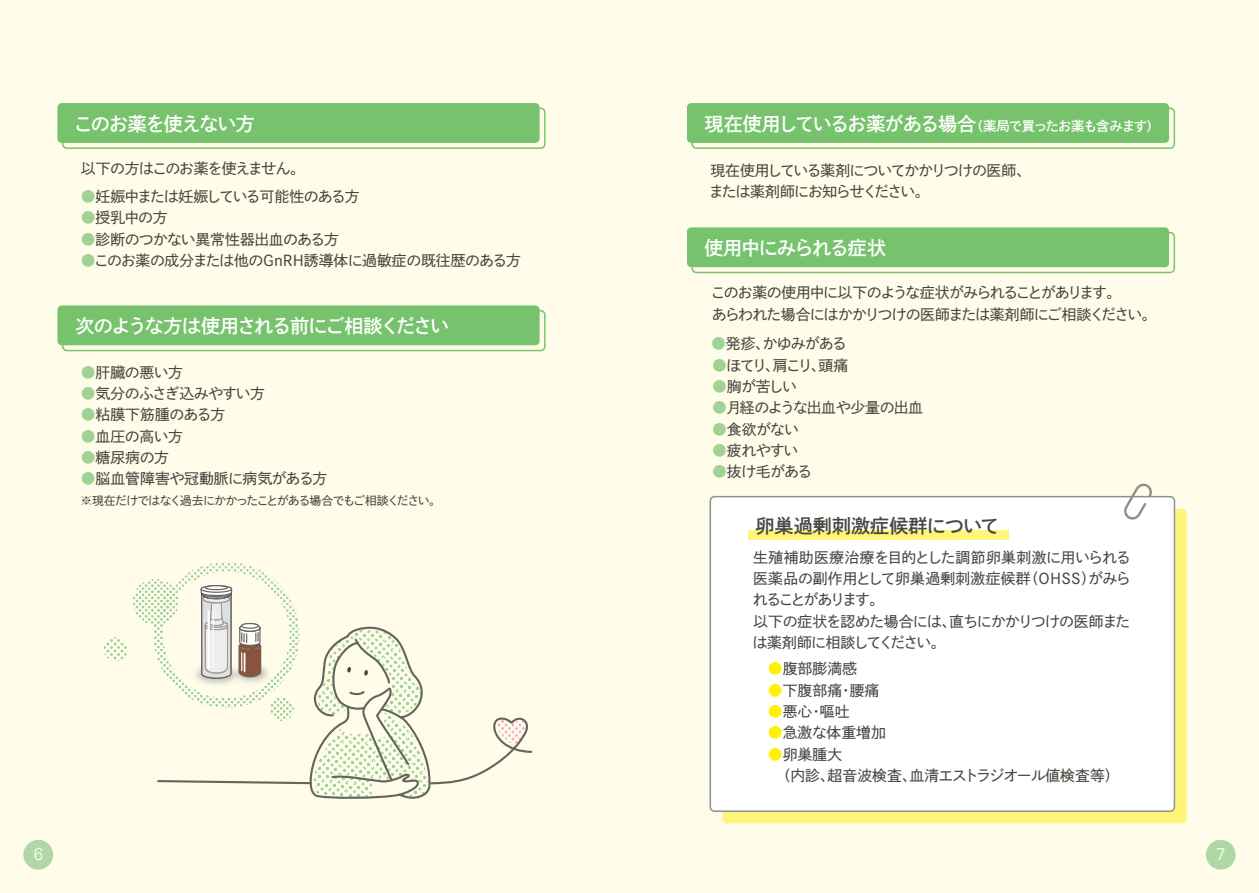
<style>
.page{position:relative;width:1259px;height:893px;background:#fffde9}
.page>*{position:absolute;margin:0;border:0;box-sizing:border-box;transform-origin:0 0}
.t1{font:19.2px "P Shuei Go Kin Std B";letter-spacing:-.065em;color:#fff}
.t2{font:19.2px "P Shuei Go Kin Std B";color:#474640}
.t3{font:300 16.95px "Univers LT Std";color:#fff}
.t4{font:14.85px/21.3px "P Shuei Go Kin Std M";letter-spacing:-.035em;color:#474640}
.t5{font:14.85px/21.3px "P Shuei Go Kin Std M";letter-spacing:-.065em;color:#474640}
.t6{font:14.85px/21.3px "P Shuei Go Kin Std M";color:#474640}
.t7{font:14.85px "P Shuei Go Kin Std M";letter-spacing:-.015em;color:#474640}
.t8{font:14.85px "P Shuei Go Kin Std M";letter-spacing:-.055em;color:#474640}
.t9{font:11.85px "P Shuei Go Kin Std M";letter-spacing:-.085em;color:#474640}
.s1{font-size:13.35px}
.s2{color:#a0d294}
.s3{color:#fff101}
</style>
<div class="page">
<div style="left:62px;top:108px;width:483px;height:41px;border:2px solid #77c36d;border-radius:4px"></div>
<div style="left:57px;top:103px;width:482px;height:40px;background:#77c36d;border-radius:4px"></div>
<div style="left:691px;top:108px;width:484px;height:41px;border:2px solid #77c36d;border-radius:4px"></div>
<div style="left:687px;top:103px;width:482px;height:40px;background:#77c36d;border-radius:4px"></div>
<div style="left:691px;top:232px;width:484px;height:41px;border:2px solid #77c36d;border-radius:4px"></div>
<div style="left:687px;top:227px;width:482px;height:40px;background:#77c36d;border-radius:4px"></div>
<div style="left:62px;top:310px;width:483px;height:41px;border:2px solid #77c36d;border-radius:4px"></div>
<div style="left:57px;top:305px;width:482px;height:40px;background:#77c36d;border-radius:4px"></div>
<div style="left:722px;top:509px;width:464px;height:314px;background:#fff57a;border-radius:4px"></div>
<div style="left:710px;top:497px;width:464px;height:314px;background:#fff;border-radius:4px"></div>
<div style="left:709px;top:496px;width:466px;height:316px;border:2px solid #90908b;border-radius:4px"></div>
<svg style="left:1121px;top:483px;width:30px;height:37px"></svg>
<div style="left:748px;top:530px;width:260px;height:9px;background:#fff57a"></div>
<svg style="left:104px;top:637px;width:24px;height:24px"></svg>
<svg style="left:133px;top:562px;width:400px;height:237px"></svg>
<div style="left:23px;top:840px;width:30px;height:30px;background:#afd8a4;border-radius:50%"></div>
<div style="left:1205px;top:840px;width:30px;height:30px;background:#afd8a4;border-radius:50%"></div>
<p class="t1" style="left:74px;top:111px;width:183px">このお薬を使えない方</p>
<p class="t1" style="left:704px;top:111px;width:457px">現在使用しているお薬がある場合<span class="s1">（薬局で買ったお薬も含みます）</span></p>
<p class="t8" style="left:81px;top:159px;width:226px">以下の方はこのお薬を使えません。</p>
<p class="t5" style="left:81px;top:186px;width:280px"><span class="s2">●</span>妊娠中または妊娠している可能性のある方</p>
<p class="t4" style="left:81px;top:207px;width:88px"><span class="s2">●</span>授乳中の方</p>
<p class="t4" style="left:81px;top:228px;width:260px"><span class="s2">●</span>診断のつかない異常性器出血のある方</p>
<p class="t4" style="left:81px;top:250px;width:442px"><span class="s2">●</span>このお薬の成分または他のGnRH誘導体に過敏症の既往歴のある方</p>
<p class="t1" style="left:75px;top:313px;width:376px">次のような方は使用される前にご相談ください</p>
<p class="t4" style="left:81px;top:361px;width:104px"><span class="s2">●</span>肝臓の悪い方</p>
<p class="t4" style="left:81px;top:383px;width:186px"><span class="s2">●</span>気分のふさぎ込みやすい方</p>
<p class="t7" style="left:81px;top:405px;width:146px"><span class="s2">●</span>粘膜下筋腫のある方</p>
<p class="t4" style="left:81px;top:425px;width:104px"><span class="s2">●</span>血圧の高い方</p>
<p class="t4" style="left:81px;top:447px;width:90px"><span class="s2">●</span>糖尿病の方</p>
<p class="t7" style="left:81px;top:468px;width:248px"><span class="s2">●</span>脳血管障害や冠動脈に病気がある方</p>
<p class="t9" style="left:80px;top:493px;width:362px">※現在だけではなく過去にかかったことがある場合でもご相談ください。</p>
<p class="t5" style="left:709px;top:160px;width:324px">現在使用している薬剤についてかかりつけの医師、または薬剤師にお知らせください。</p>
<p class="t1" style="left:704px;top:235px;width:183px">使用中にみられる症状</p>
<p class="t5" style="left:711px;top:282px;width:447px">このお薬の使用中に以下のような症状がみられることがあります。<br>あらわれた場合にはかかりつけの医師または薬剤師にご相談ください。</p>
<p class="t8" style="left:711px;top:334px;width:137px"><span class="s2">●</span>発疹、かゆみがある</p>
<p class="t4" style="left:712px;top:354px;width:138px"><span class="s2">●</span>ほてり、肩こり、頭痛</p>
<p class="t4" style="left:712px;top:376px;width:86px"><span class="s2">●</span>胸が苦しい</p>
<p class="t4" style="left:712px;top:397px;width:212px"><span class="s2">●</span>月経のような出血や少量の出血</p>
<p class="t4" style="left:712px;top:418px;width:88px"><span class="s2">●</span>食欲がない</p>
<p class="t4" style="left:712px;top:439px;width:88px"><span class="s2">●</span>疲れやすい</p>
<p class="t4" style="left:712px;top:461px;width:101px"><span class="s2">●</span>抜け毛がある</p>
<p class="t2" style="left:755px;top:513px;width:246px">卵巣過剰刺激症候群について</p>
<p class="t4" style="left:753px;top:546px;width:379px">生殖補助医療治療を目的とした調節卵巣刺激に用いられる医薬品の副作用として卵巣過剰刺激症候群（OHSS）がみられることがあります。<br>以下の症状を認めた場合には、直ちにかかりつけの医師または薬剤師に相談してください。</p>
<p class="t6" style="left:753px;top:658px;width:368px"><span class="s3">　●</span>腹部膨満感<br><span class="s3">　●</span>下腹部痛・腰痛<br><span class="s3">　●</span>悪心・嘔吐<br><span class="s3">　●</span>急激な体重増加<br><span class="s3">　●</span>卵巣腫大<br>　　（内診、超音波検査、血清エストラジオール値検査等）</p>
<p class="t3" style="left:34px;top:844px;width:11px">6</p>
<p class="t3" style="left:1216px;top:844px;width:11px">7</p>
</div>
